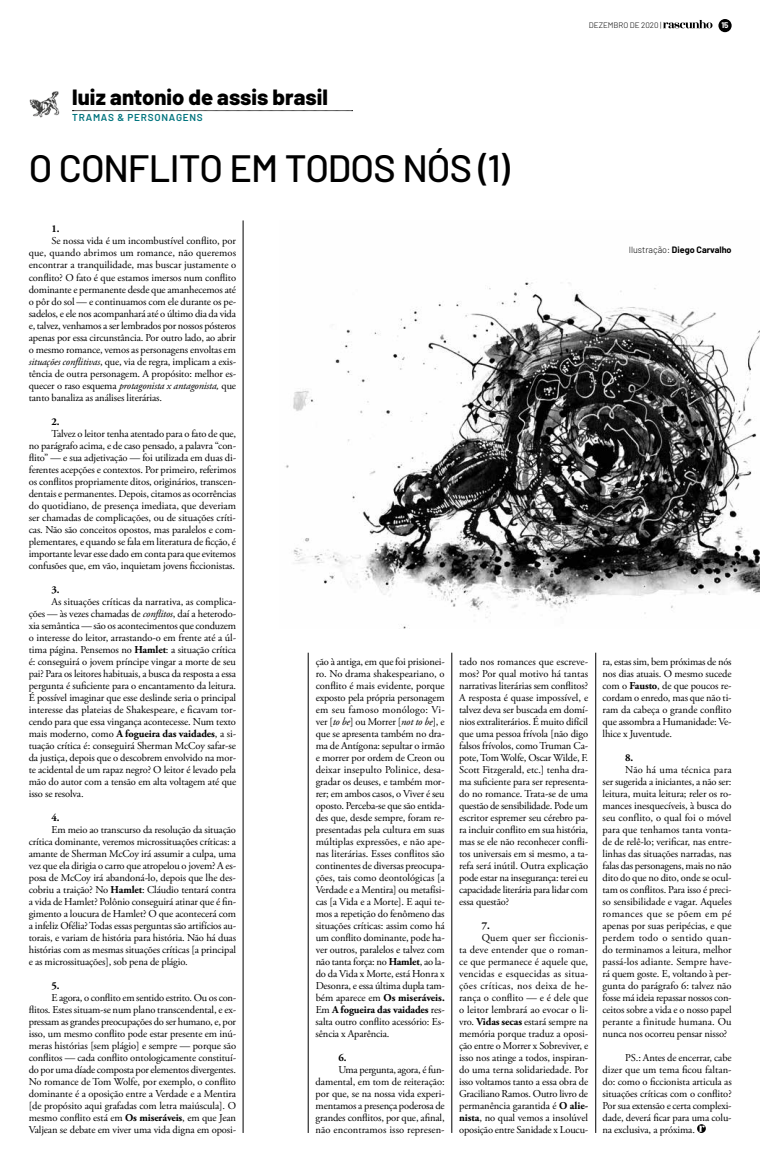
<style>
.page{position:relative;width:760px;height:1160px;background:#fff}
.page>*{position:absolute;margin:0;border:0;box-sizing:border-box;transform-origin:0 0}
.t1{font:500 38px "Barlow";letter-spacing:-.025em;color:#000}
.t2{font:800 22px "Barlow";color:#000}
.t3{font:10.5px/12px "Adobe Garamond Pro";letter-spacing:-.01em;color:#000;text-align:justify}
.t4{font:700 10.5px "Adobe Garamond Pro";color:#000}
.t5{font:600 10px "Barlow";letter-spacing:.075em;color:#00747e}
.t6{font:700 9px "Barlow";color:#000}
.t7{font:300 8px "Barlow";letter-spacing:-.005em;color:#000}
.t8{font:700 8px "Barlow";color:#fff}
.s1{font-style:italic}
.s2{font-weight:700}
.s3{font-weight:300}
</style>
<div class="page">
<hr style="left:243px;top:220px;width:1px;height:912px;background:#000">
<hr style="left:308px;top:652px;width:1px;height:480px;background:#000">
<hr style="left:451px;top:652px;width:1px;height:480px;background:#000">
<hr style="left:595px;top:652px;width:1px;height:480px;background:#000">
<svg style="left:72px;top:110px;width:280px;height:1px"></svg>
<img style="left:29px;top:91px;width:31px;height:27px">
<svg style="left:697px;top:1124px;width:9px;height:8px"></svg>
<svg style="left:699px;top:1125px;width:5px;height:6px"></svg>
<img style="left:285px;top:282px;width:475px;height:346px">
<svg style="left:663px;top:20px;width:49px;height:8px"></svg>
<div style="left:718px;top:19px;width:13px;height:13px;background:#000;border-radius:50%"></div>
<h2 class="t2" style="left:72px;top:81px;width:257px">luiz antonio de assis brasil</h2>
<p class="t5" style="left:72px;top:110px;width:132px">TRAMAS &amp; PERSONAGENS</p>
<h1 class="t1" style="left:29px;top:141px;width:482px">O CONFLITO EM TODOS NÓS (1)</h1>
<p class="t7" style="left:589px;top:20px;width:74px">DEZEMBRO DE 2020 |</p>
<p class="t8" style="left:721px;top:20px;width:9px">15</p>
<p class="t4" style="left:51px;top:223px;width:10px">1.</p>
<p class="t3" style="left:29px;top:235px;width:209px;text-indent:23px">Se nossa vida é um incombustível conflito, por que, quando abrimos um romance, não queremos encontrar a tranquilidade, mas buscar justamente o conflito? O fato é que estamos imersos num conflito dominante e permanente desde que amanhecemos até o pôr do sol — e continuamos com ele durante os pe&shy;sadelos, e ele nos acompanhará até o último dia da vida e, talvez, venhamos a ser lembrados por nossos pósteros apenas por essa circunstância. Por outro lado, ao abrir o mesmo romance, vemos as personagens envoltas em <span class="s1">situações conflitivas</span>, que, via de regra, implicam a exis&shy;tência de outra personagem. A propósito: melhor es&shy;quecer o raso esquema <span class="s1">protagonista x antagonista,</span> que tanto banaliza as análises literárias.</p>
<p class="t4" style="left:51px;top:415px;width:10px">2.</p>
<p class="t3" style="left:29px;top:427px;width:209px;text-indent:23px">Talvez o leitor tenha atentado para o fato de que, no parágrafo acima, e de caso pensado, a palavra “con&shy;flito” — e sua adjetivação — foi utilizada em duas di&shy;ferentes acepções e contextos. Por primeiro, referimos os conflitos propriamente ditos, originários, transcen&shy;dentais e permanentes. Depois, citamos as ocorrências do quotidiano, de presença imediata, que deveriam ser chamadas de complicações, ou de situações críti&shy;cas. Não são conceitos opostos, mas paralelos e com&shy;plementares, e quando se fala em literatura de ficção, é importante levar esse dado em conta para que evitemos confusões que, em vão, inquietam jovens ficcionistas.</p>
<p class="t4" style="left:51px;top:583px;width:10px">3.</p>
<p class="t3" style="left:29px;top:595px;width:209px;text-indent:23px">As situações críticas da narrativa, as complica&shy;ções — às vezes chamadas de <span class="s1">conflitos</span>, daí a heterodo&shy;xia semântica — são os acontecimentos que conduzem o interesse do leitor, arrastando-o em frente até a úl&shy;tima página. Pensemos no <span class="s2">Hamlet</span>: a situação crítica é: conseguirá o jovem príncipe vingar a morte de seu pai? Para os leitores habituais, a busca da resposta a essa pergunta é suficiente para o encantamento da leitura.<br>É possível imaginar que esse deslinde seria o principal interesse das plateias de Shakespeare, e ficavam tor&shy;cendo para que essa vingança acontecesse. Num texto mais moderno, como <span class="s2">A fogueira das vaidades</span>, a si&shy;tuação crítica é: conseguirá Sherman McCoy safar-se da justiça, depois que o descobrem envolvido na mor&shy;te acidental de um rapaz negro? O leitor é levado pela mão do autor com a tensão em alta voltagem até que isso se resolva.</p>
<p class="t4" style="left:51px;top:811px;width:10px">4.</p>
<p class="t3" style="left:29px;top:823px;width:209px;text-indent:23px">Em meio ao transcurso da resolução da situação crítica dominante, veremos microssituações críticas: a amante de Sherman McCoy irá assumir a culpa, uma vez que ela dirigia o carro que atropelou o jovem? A es&shy;posa de McCoy irá abandoná-lo, depois que lhe des&shy;cobriu a traição? No <span class="s2">Hamlet</span>: Cláudio tentará contra a vida de Hamlet? Polônio conseguirá atinar que é fin&shy;gimento a loucura de Hamlet? O que acontecerá com a infeliz Ofélia? Todas essas perguntas são artifícios au&shy;torais, e variam de história para história. Não há duas histórias com as mesmas situações críticas [a principal e as microssituações], sob pena de plágio.</p>
<p class="t4" style="left:51px;top:979px;width:10px">5.</p>
<p class="t3" style="left:29px;top:991px;width:209px;text-indent:23px">E agora, o conflito em sentido estrito. Ou os con&shy;flitos. Estes situam-se num plano transcendental, e ex&shy;pressam as grandes preocupações do ser humano, e, por isso, um mesmo conflito pode estar presente em inú&shy;meras histórias [sem plágio] e sempre — porque são conflitos — cada conflito ontologicamente constituí&shy;do por uma díade composta por elementos divergentes.<br>No romance de Tom Wolfe, por exemplo, o conflito dominante é a oposição entre a Verdade e a Mentira [de propósito aqui grafadas com letra maiúscula]. O mesmo conflito está em <span class="s2">Os miseráveis</span>, em que Jean Valjean se debate em viver uma vida digna em oposi-</p>
<p class="t6" style="left:628px;top:243px;width:104px"><span class="s3">Ilustração:</span> Diego Carvalho</p>
<p class="t3" style="left:316px;top:655px;width:131px">ção à antiga, em que foi prisionei&shy;ro. No drama shakespeariano, o conflito é mais evidente, porque exposto pela própria personagem em seu famoso monólogo: Vi&shy;ver [<span class="s1">to be</span>] ou Morrer [<span class="s1">not to be</span>], e que se apresenta também no dra&shy;ma de Antígona: sepultar o irmão e morrer por ordem de Creon ou deixar insepulto Polinice, desa&shy;gradar os deuses, e também mor&shy;rer; em ambos casos, o Viver é seu oposto. Perceba-se que são entida&shy;des que, desde sempre, foram re&shy;presentadas pela cultura em suas múltiplas expressões, e não ape&shy;nas literárias. Esses conflitos são continentes de diversas preocupa&shy;ções, tais como deontológicas [a Verdade e a Mentira] ou metafísi&shy;cas [a Vida e a Morte]. E aqui te&shy;mos a repetição do fenômeno das situações críticas: assim como há um conflito dominante, pode ha&shy;ver outros, paralelos e talvez com não tanta força: no <span class="s2">Hamlet</span>, ao la&shy;do da Vida x Morte, está Honra x Desonra, e essa última dupla tam&shy;bém aparece em <span class="s2">Os miseráveis.<br></span>Em <span class="s2">A fogueira das vaidades</span> res&shy;salta outro conflito acessório: Es&shy;sência x Aparência.</p>
<p class="t4" style="left:338px;top:1051px;width:10px">6.</p>
<p class="t3" style="left:316px;top:1063px;width:131px;text-indent:23px">Uma pergunta, agora, é fun&shy;damental, em tom de reiteração: por que, se na nossa vida experi&shy;mentamos a presença poderosa de grandes conflitos, por que, afinal, não encontramos isso represen-</p>
<p class="t3" style="left:459px;top:655px;width:131px">tado nos romances que escreve&shy;mos? Por qual motivo há tantas narrativas literárias sem conflitos?<br>A resposta é quase impossível, e talvez deva ser buscada em domí&shy;nios extraliterários. É muito difícil que uma pessoa frívola [não digo falsos frívolos, como Truman Ca&shy;pote, Tom Wolfe, Oscar Wilde, F.<br>Scott Fitzgerald, etc.] tenha dra&shy;ma suficiente para ser representa&shy;do no romance. Trata-se de uma questão de sensibilidade. Pode um escritor espremer seu cérebro pa&shy;ra incluir conflito em sua história, mas se ele não reconhecer confli&shy;tos universais em si mesmo, a ta&shy;refa será inútil. Outra explicação pode estar na insegurança: terei eu capacidade literária para lidar com essa questão?</p>
<p class="t4" style="left:482px;top:919px;width:10px">7.</p>
<p class="t3" style="left:459px;top:931px;width:131px;text-indent:23px">Quem quer ser ficcionis&shy;ta deve entender que o roman&shy;ce que permanece é aquele que, vencidas e esquecidas as situa&shy;ções críticas, nos deixa de he&shy;rança o conflito — e é dele que o leitor lembrará ao evocar o li&shy;vro. <span class="s2">Vidas secas</span> estará sempre na memória porque traduz a oposi&shy;ção entre o Morrer x Sobreviver, e isso nos atinge a todos, inspiran&shy;do uma terna solidariedade. Por isso voltamos tanto a essa obra de Graciliano Ramos. Outro livro de permanência garantida é <span class="s2">O alie&shy;nista</span>, no qual vemos a insolúvel oposição entre Sanidade x Loucu-</p>
<p class="t3" style="left:602px;top:656px;width:131px">ra, estas sim, bem próximas de nós nos dias atuais. O mesmo sucede com o <span class="s2">Fausto</span>, de que poucos re&shy;cordam o enredo, mas que não ti&shy;ram da cabeça o grande conflito que assombra a Humanidade: Ve&shy;lhice x Juventude.</p>
<p class="t4" style="left:625px;top:751px;width:10px">8.</p>
<p class="t3" style="left:602px;top:764px;width:131px;text-indent:23px">Não há uma técnica para ser sugerida a iniciantes, a não ser: leitura, muita leitura; reler os ro&shy;mances inesquecíveis, à busca do seu conflito, o qual foi o móvel para que tenhamos tanta vonta&shy;de de relê-lo; verificar, nas entre&shy;linhas das situações narradas, nas falas das personagens, mais no não dito do que no dito, onde se ocul&shy;tam os conflitos. Para isso é preci&shy;so sensibilidade e vagar. Aqueles romances que se põem em pé apenas por suas peripécias, e que perdem todo o sentido quan&shy;do terminamos a leitura, melhor passá-los adiante. Sempre have&shy;rá quem goste. E, voltando à per&shy;gunta do parágrafo 6: talvez não fosse má ideia repassar nossos con&shy;ceitos sobre a vida e o nosso papel perante a finitude humana. Ou nunca nos ocorreu pensar nisso?</p>
<p class="t3" style="left:602px;top:1052px;width:131px;text-indent:23px">PS.: Antes de encerrar, cabe dizer que um tema ficou faltan&shy;do: como o ficcionista articula as situações críticas com o conflito?<br>Por sua extensão e certa complexi&shy;dade, deverá ficar para uma colu&shy;na exclusiva, a próxima.</p>
</div>
